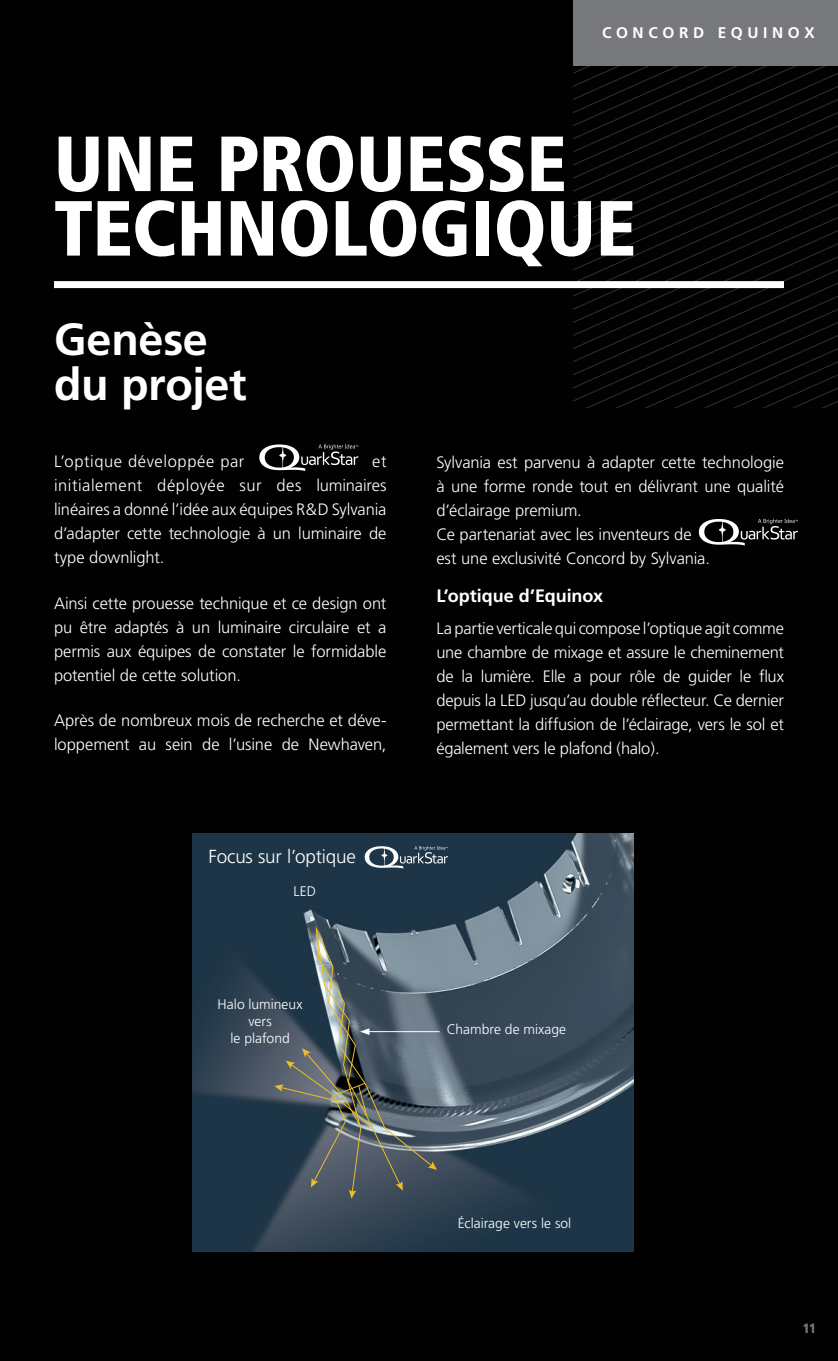
<style>
.page{position:relative;width:838px;height:1361px;background:#010101}
.page>*{position:absolute;margin:0;border:0;box-sizing:border-box;transform-origin:0 0}
.t1{font:900 condensed 78px/64.5px "Frutiger";letter-spacing:-.005em;color:#fff}
.t2{font:700 45px/45px "Frutiger";letter-spacing:-.005em;color:#fff}
.t3{font:300 18.9px "Frutiger";letter-spacing:-.01em;color:#fff}
.t4{font:700 18px "Frutiger";letter-spacing:-.005em;color:#fff}
.t5{font:300 16.5px/24px "Frutiger";letter-spacing:-.01em;color:#fff;text-align:justify}
.t6{font:300 16.5px "Frutiger";letter-spacing:.035em;color:#fff}
.t7{font:700 15.45px "Frutiger LT Std";letter-spacing:.3em;color:#fff}
.t8{font:300 13.8px "Frutiger";color:#fff}
.t9{font:900 condensed 13.5px "Frutiger";color:#76787b}
</style>
<div class="page">
<svg style="left:573px;top:66px;width:265px;height:341px"></svg>
<div style="left:54px;top:281px;width:730px;height:7px;background:#fff"></div>
<div style="left:573px;top:0;width:265px;height:66px;background:#76787b"></div>
<img style="left:192px;top:833px;width:442px;height:419px">
<hr style="left:367px;top:1031px;width:72px;height:1px;background:#fff">
<svg style="left:274px;top:923px;width:163px;height:275px"></svg>
<svg style="left:365px;top:846px;width:83px;height:22px"></svg>
<svg style="left:259px;top:444px;width:99px;height:27px"></svg>
<svg style="left:699px;top:519px;width:99px;height:27px"></svg>
<p class="t7" style="left:602px;top:24px;width:214px">CONCORD EQUINOX</p>
<p class="t1" style="left:54px;top:132px;width:583px">UNE PROUESSE<br>TECHNOLOGIQUE</p>
<p class="t2" style="left:54px;top:317px;width:194px">Genèse du projet</p>
<p class="t6" style="left:54px;top:452px;width:192px">L’optique développée par</p>
<p class="t5" style="left:54px;top:450px;width:334px;text-indent:318px">et initialement déployée sur des luminaires linéaires a donné l’idée aux équipes R&amp;D Sylvania d’adapter cette technologie à un luminaire de type downlight.</p>
<p class="t5" style="left:54px;top:591px;width:334px">Ainsi cette prouesse technique et ce design ont pu être adaptés à un luminaire circulaire et a permis aux équipes de constater le formidable potentiel de cette solution.</p>
<p class="t5" style="left:54px;top:708px;width:334px">Après de nombreux mois de recherche et déve&shy;loppement au sein de l’usine de Newhaven,</p>
<p class="t3" style="left:208px;top:846px;width:149px">Focus sur l’optique</p>
<p class="t8" style="left:293px;top:883px;width:24px">LED</p>
<p class="t8" style="left:218px;top:996px;width:86px">Halo lumineux</p>
<p class="t8" style="left:248px;top:1013px;width:25px">vers</p>
<p class="t8" style="left:230px;top:1030px;width:61px">le plafond</p>
<p class="t5" style="left:436px;top:451px;width:349px">Sylvania est parvenu à adapter cette technologie à une forme ronde tout en délivrant une qualité d’éclairage premium.</p>
<p class="t5" style="left:436px;top:523px;width:257px">Ce partenariat avec les inventeurs de</p>
<p class="t5" style="left:436px;top:547px;width:275px">est une exclusivité Concord by Sylvania.</p>
<p class="t4" style="left:436px;top:585px;width:168px">L’optique d’Equinox</p>
<p class="t5" style="left:436px;top:617px;width:349px">La partie verticale qui compose l’optique agit comme une chambre de mixage et assure le cheminement de la lumière. Elle a pour rôle de guider le flux depuis la LED jusqu’au double réflecteur. Ce dernier permettant la diffusion de l’éclairage, vers le sol et également vers le plafond (halo).</p>
<p class="t8" style="left:447px;top:1021px;width:121px">Chambre de mixage</p>
<p class="t8" style="left:458px;top:1215px;width:115px">Éclairage vers le sol</p>
<p class="t9" style="left:802px;top:1320px;width:15px">11</p>
</div>
